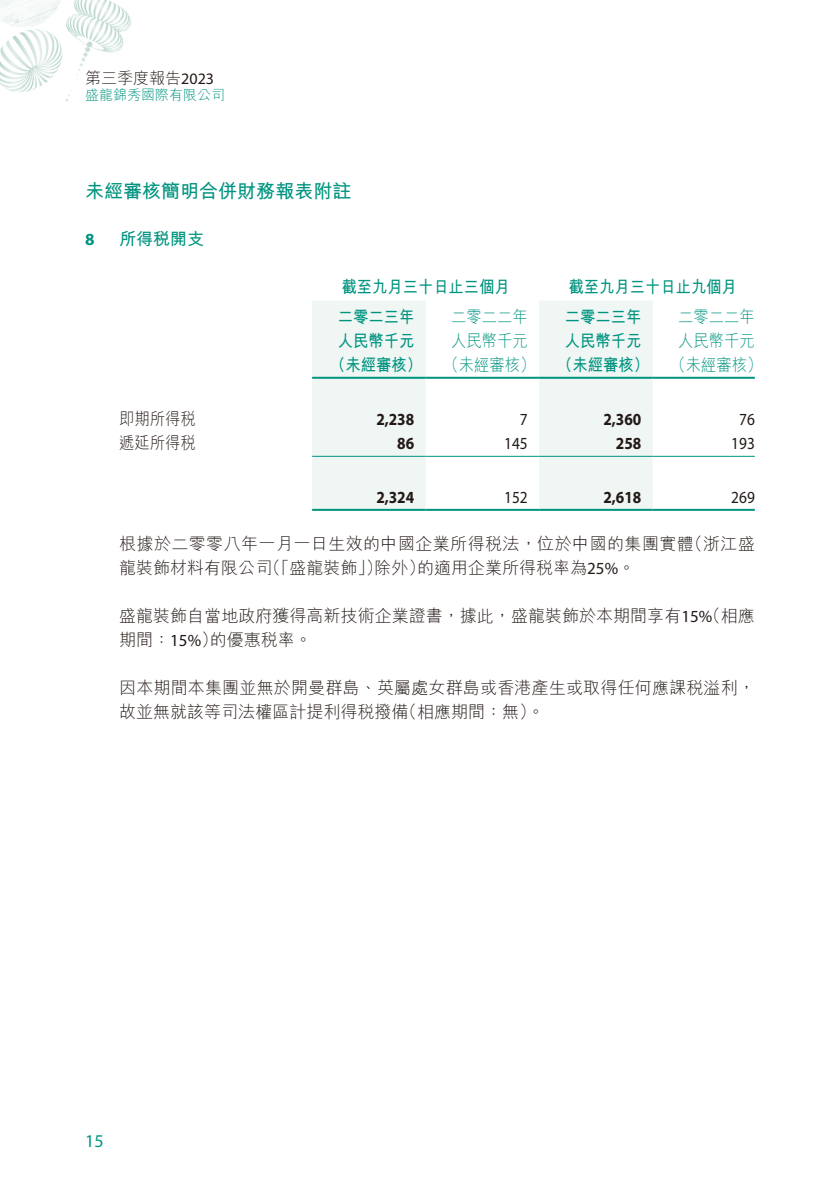
<style>
.page{position:relative;width:840px;height:1191px;background:#fff}
.page>*{position:absolute;margin:0;border:0;box-sizing:border-box;transform-origin:0 0}
.t1{font:700 19px "M Hei HK";color:#009480}
.t2{font:18px "Myriad Pro";color:#009480}
.t3{font:300 17px/24px "M Hei HK";color:#231916}
.t4{font:700 17px "M Hei HK";color:#009480;scale:.9 1}
.t5{font:300 17px/24px "M Hei HK";letter-spacing:.025em;color:#231916}
.t6{font:300 17px "M Hei HK";color:#009480;scale:.9 1}
.t7{font:700 17px "Myriad Pro";color:#231916;scale:.9 1}
.t8{font:17px "Myriad Pro";color:#231916;scale:.9 1}
.t9{font:300 17px "M Hei HK";color:#231916;scale:.9 1}
.t10{font:700 17px "M Hei HK";color:#009480}
.t11{font:700 17px "Myriad Pro";color:#009480}
.t12{font:300 16px "M Hei HK";color:#231916}
.t13{font:300 14px "M Hei HK";color:#009480}
.s1{font-family:"Myriad Pro";font-weight:400}
</style>
<div class="page">
<img style="left:0;top:0;width:755px;height:511px">
<svg style="left:312px;top:301px;width:340px;height:208px;fill:#eff6f4"></svg>
<hr style="left:312px;top:377px;width:113px;height:2px;background:#009480">
<hr style="left:425px;top:377px;width:114px;height:2px;background:#009480">
<hr style="left:539px;top:377px;width:113px;height:2px;background:#009480">
<hr style="left:652px;top:377px;width:102px;height:2px;background:#009480">
<hr style="left:312px;top:456px;width:113px;height:1px;background:#009480">
<hr style="left:425px;top:456px;width:114px;height:1px;background:#009480">
<hr style="left:539px;top:456px;width:113px;height:1px;background:#009480">
<hr style="left:652px;top:456px;width:102px;height:1px;background:#009480">
<hr style="left:312px;top:509px;width:113px;height:2px;background:#009480">
<hr style="left:425px;top:509px;width:114px;height:2px;background:#009480">
<hr style="left:539px;top:509px;width:113px;height:2px;background:#009480">
<hr style="left:652px;top:509px;width:102px;height:2px;background:#009480">
<p class="t12" style="left:85px;top:70px;width:130px">第三季度報告<span class="s1">2023</span></p>
<p class="t13" style="left:85px;top:87px;width:141px">盛龍錦秀國際有限公司</p>
<p class="t1" style="left:85px;top:178px;width:267px">未經審核簡明合併財務報表附註</p>
<p class="t11" style="left:85px;top:228px;width:11px">8</p>
<p class="t10" style="left:119px;top:226px;width:86px">所得稅開支</p>
<p class="t9" style="left:119px;top:410px;width:86px">即期所得稅</p>
<p class="t9" style="left:119px;top:434px;width:86px">遞延所得稅</p>
<p class="t4" style="left:341px;top:274px;width:188px">截至九月三十日止三個月</p>
<p class="t4" style="left:568px;top:274px;width:188px">截至九月三十日止九個月</p>
<p class="t4" style="left:337px;top:304px;width:86px">二零二三年</p>
<p class="t6" style="left:451px;top:308px;width:86px">二零二二年</p>
<p class="t4" style="left:564px;top:304px;width:86px">二零二三年</p>
<p class="t6" style="left:678px;top:308px;width:86px">二零二二年</p>
<p class="t4" style="left:337px;top:328px;width:86px">人民幣千元</p>
<p class="t6" style="left:451px;top:332px;width:86px">人民幣千元</p>
<p class="t4" style="left:564px;top:328px;width:86px">人民幣千元</p>
<p class="t6" style="left:678px;top:332px;width:86px">人民幣千元</p>
<p class="t4" style="left:330px;top:352px;width:103px">（未經審核）</p>
<p class="t6" style="left:443px;top:356px;width:103px">（未經審核）</p>
<p class="t4" style="left:556px;top:352px;width:103px">（未經審核）</p>
<p class="t6" style="left:670px;top:356px;width:103px">（未經審核(</p>
<p class="t7" style="left:376px;top:408px;width:44px">2,238</p>
<p class="t8" style="left:519px;top:408px;width:10px">7</p>
<p class="t7" style="left:603px;top:408px;width:44px">2,360</p>
<p class="t8" style="left:738px;top:408px;width:19px">76</p>
<p class="t7" style="left:397px;top:432px;width:20px">86</p>
<p class="t8" style="left:504px;top:432px;width:28px">145</p>
<p class="t7" style="left:615px;top:432px;width:30px">258</p>
<p class="t8" style="left:730px;top:432px;width:28px">193</p>
<p class="t7" style="left:376px;top:486px;width:44px">2,324</p>
<p class="t8" style="left:504px;top:486px;width:28px">152</p>
<p class="t7" style="left:603px;top:486px;width:44px">2,618</p>
<p class="t8" style="left:730px;top:486px;width:28px">269</p>
<p class="t3" style="left:685px;top:531px;width:71px">（浙江盛</p>
<p class="t5" style="left:417px;top:531px;width:278px;text-indent:-298px">根據於二零零八年一月一日生效的中國企業所得稅法，位於中國的集團實體的適用企業所得稅率為<span class="s1">25%</span>。</p>
<p class="t3" style="left:264px;top:555px;width:121px">（「盛龍裝飾」）</p>
<p class="t3" style="left:374px;top:555px;width:52px">除外）</p>
<p class="t3" style="left:119px;top:555px;width:154px">龍裝飾材料有限公司</p>
<p class="t3" style="left:209px;top:603px;width:504px;text-indent:-90px">盛龍裝飾自當地政府獲得高新技術企業證書，據此，盛龍裝飾於本期間享有<span class="s1">15%</span>的優惠稅率。</p>
<p class="t3" style="left:703px;top:603px;width:53px">（相應</p>
<p class="t3" style="left:119px;top:627px;width:100px">期間：<span class="s1">15%</span>）</p>
<p class="t3" style="left:400px;top:675px;width:356px;text-indent:-280px">因本期間本集團並無於開曼群島、英屬處女群島或香港產生或取得任何應課稅溢利，（相應期間：無。(</p>
<p class="t3" style="left:119px;top:699px;width:290px">故並無就該等司法權區計提利得稅撥備</p>
<p class="t2" style="left:85px;top:1129px;width:20px">15</p>
</div>
